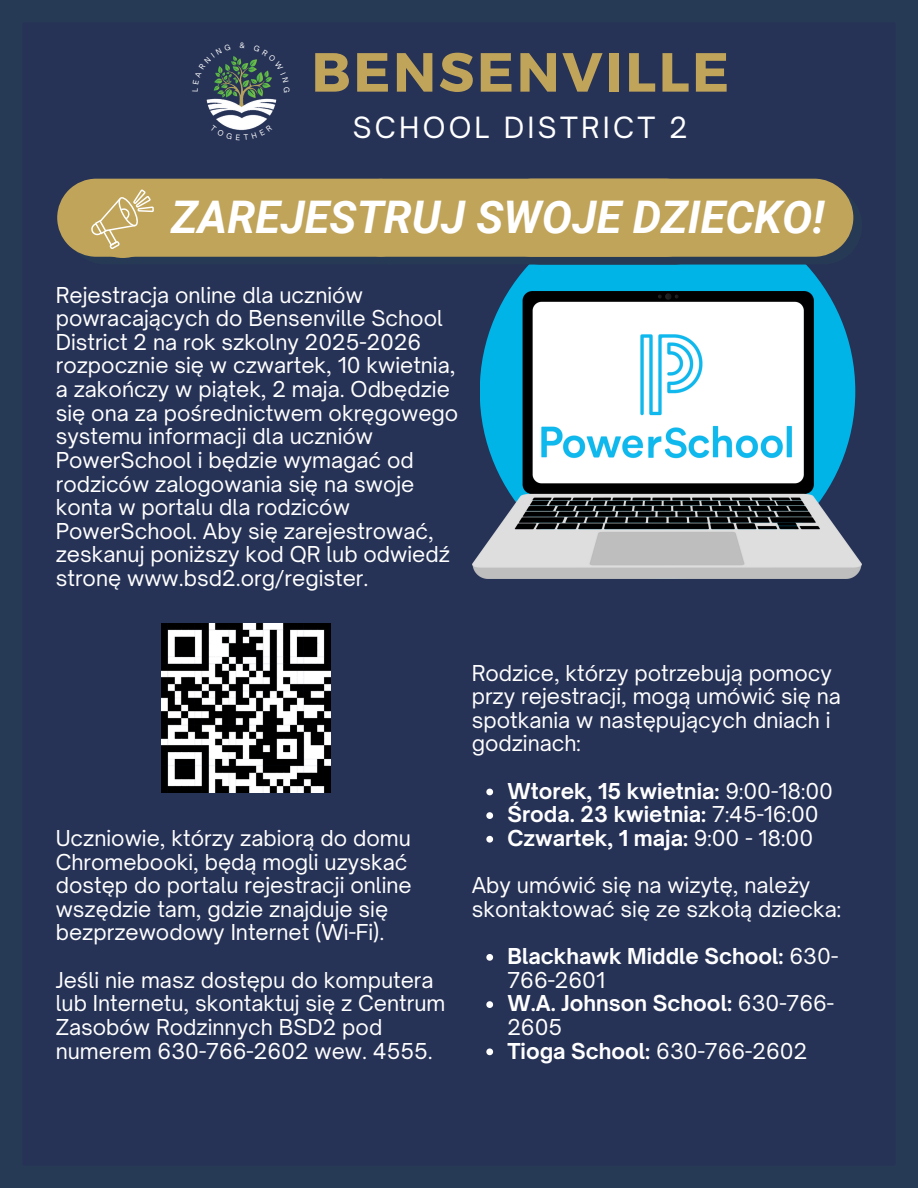
<style>
.page{position:relative;width:918px;height:1188px;background:#263256}
.page>*{position:absolute;margin:0;border:0;box-sizing:border-box;transform-origin:0 0}
.t1{font:700 55.05px "Montserrat";letter-spacing:.045em;color:#c0a45a}
.t2{font:italic 700 45px "Roboto";color:#fff}
.t3{font:28.05px "Open Sauce One";letter-spacing:.115em;color:#fff}
.t4{font:21px/23.7px "Open Sauce One";color:#fff}
.t5{font:700 21px/23.7px "Open Sauce One";color:#fff}
.s1{font-weight:400}
</style>
<div class="page">
<div style="left:480px;top:204px;width:375px;height:375px;background:#00b4e7;border-radius:50%"></div>
<img style="left:473px;top:292px;width:389px;height:287px">
<svg style="left:57px;top:179px;width:805px;height:86px;background:#ad975a"></svg>
<img style="left:187px;top:38px;width:110px;height:108px">
<img style="left:162px;top:623px;width:169px;height:169px">
<svg style="left:486px;top:789px;width:7px;height:6px"></svg>
<svg style="left:486px;top:812px;width:7px;height:7px"></svg>
<svg style="left:486px;top:836px;width:7px;height:7px"></svg>
<svg style="left:486px;top:954px;width:7px;height:7px"></svg>
<svg style="left:486px;top:1001px;width:7px;height:7px"></svg>
<svg style="left:486px;top:1048px;width:7px;height:7px"></svg>
<svg style="left:192px;top:44px;width:39px;height:48px;background:#2c3f54"></svg>
<svg style="left:240px;top:43px;width:5px;height:6px"></svg>
<svg style="left:254px;top:45px;width:36px;height:47px;background:#2d3f54"></svg>
<svg style="left:210px;top:124px;width:62px;height:17px"></svg>
<p class="t1" style="left:311px;top:36px;width:419px">BENSENVILLE</p>
<h3 class="t3" style="left:353px;top:110px;width:336px">SCHOOL DISTRICT 2</h3>
<p class="t2" style="left:171px;top:192px;width:655px">ZAREJESTRUJ SWOJE DZIECKO!</p>
<p class="t4" style="left:56px;top:283px;width:404px">Rejestracja online dla uczniów powracających do Bensenville School District 2 na rok szkolny 2025-2026 rozpocznie się w czwartek, 10 kwietnia, a zakończy w piątek, 2 maja. Odbędzie się ona za pośrednictwem okręgowego systemu informacji dla uczniów PowerSchool i będzie wymagać od rodziców zalogowania się na swoje konta w portalu dla rodziców PowerSchool. Aby się zarejestrować, zeskanuj poniższy kod QR lub odwiedź stronę www.bsd2.org/register.</p>
<h3 class="t4" style="left:56px;top:826px;width:358px">Uczniowie, którzy zabiorą do domu Chromebooki, będą mogli uzyskać dostęp do portalu rejestracji online wszędzie tam, gdzie znajduje się bezprzewodowy Internet (Wi-Fi).</h3>
<p class="t4" style="left:56px;top:968px;width:391px">Jeśli nie masz dostępu do komputera lub Internetu, skontaktuj się z Centrum Zasobów Rodzinnych BSD2 pod numerem 630-766-2602 wew. 4555.</p>
<p class="t4" style="left:472px;top:661px;width:371px">Rodzice, którzy potrzebują pomocy przy rejestracji, mogą umówić się na spotkania w następujących dniach i godzinach:</p>
<p class="t5" style="left:507px;top:779px;width:327px">Wtorek, 15 kwietnia: <span class="s1">9:00-18:00</span></p>
<p class="t5" style="left:507px;top:802px;width:313px">Środa. 23 kwietnia: <span class="s1">7:45-16:00</span></p>
<p class="t5" style="left:507px;top:826px;width:307px">Czwartek, 1 maja: <span class="s1">9:00 - 18:00</span></p>
<p class="t4" style="left:472px;top:873px;width:371px">Aby umówić się na wizytę, należy skontaktować się ze szkołą dziecka:</p>
<p class="t5" style="left:507px;top:944px;width:332px">Blackhawk Middle School: <span class="s1">630-<br>766-2601</span></p>
<p class="t5" style="left:507px;top:991px;width:328px">W.A. Johnson School: <span class="s1">630-766-<br>2605</span></p>
<p class="t5" style="left:507px;top:1039px;width:301px">Tioga School: <span class="s1">630-766-2602</span></p>
</div>
